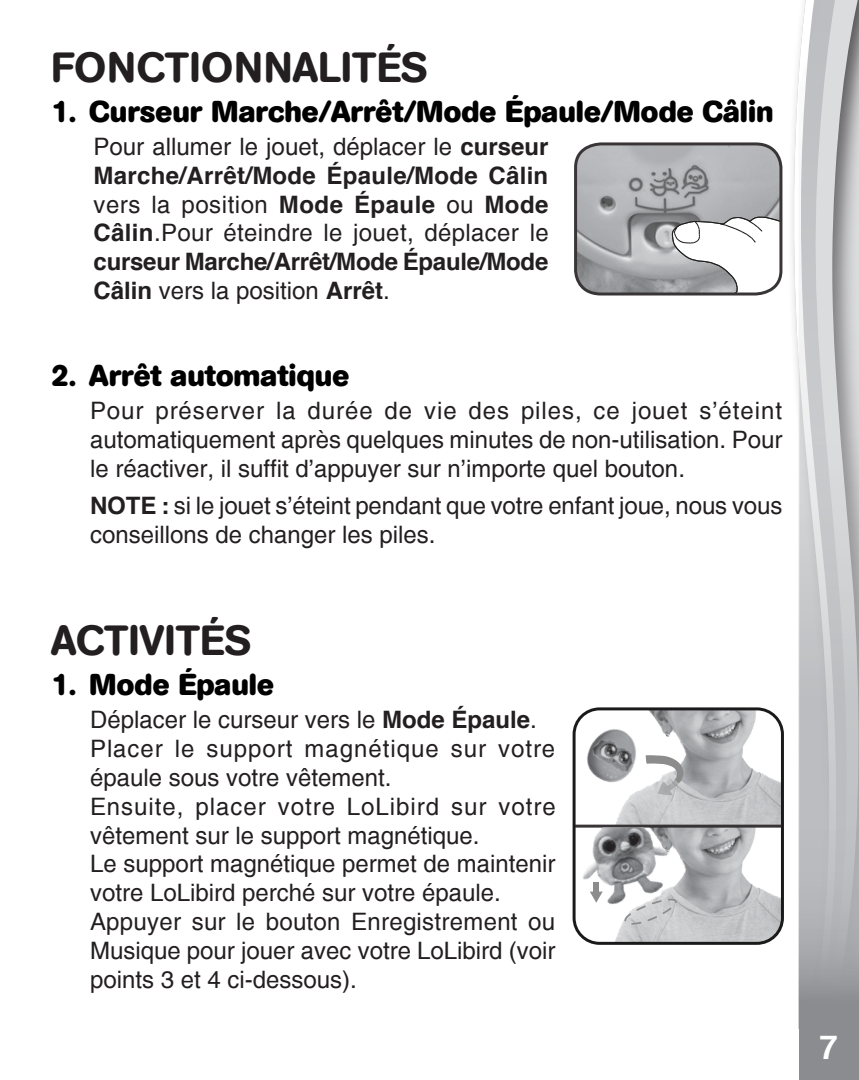
<style>
.page{position:relative;width:859px;height:1080px;background:#fff}
.page>*{position:absolute;margin:0;border:0;box-sizing:border-box;transform-origin:0 0}
.t1{font:500 42px "AG Book Rounded";color:#231f20}
.t2{font:700 33px "Helvetica";color:#fff}
.t3{font:700 30px "AG Book Rounded";color:#000}
.t4{font:24px/28.8px "Helvetica";color:#231f20}
.t5{font:700 24px/28.8px "Helvetica";letter-spacing:-.01em;color:#231f20;text-align:justify}
.s1{font-weight:400}
.s2{font-weight:700}
</style>
<div class="page">
<img style="left:572px;top:713px;width:39px;height:88px">
<svg style="left:793px;top:58px;width:6px;height:971px"></svg>
<svg style="left:799px;top:0;width:60px;height:1080px"></svg>
<img style="left:611px;top:711px;width:169px;height:114px">
<img style="left:615px;top:828px;width:165px;height:113px">
<div style="left:573px;top:707px;width:211px;height:238px;border:3px solid #000;border-radius:26px"></div>
<img style="left:576px;top:146px;width:205px;height:146px">
<svg style="left:672px;top:216px;width:109px;height:76px"></svg>
<div style="left:574px;top:142px;width:208px;height:154px;border:3px solid #231f20;border-radius:25px"></div>
<svg style="left:646px;top:755px;width:38px;height:40px"></svg>
<svg style="left:624px;top:906px;width:53px;height:19px"></svg>
<hr style="left:575px;top:825px;width:207px;height:3px;background:#231f20">
<img style="left:572px;top:827px;width:107px;height:79px">
<h1 class="t1" style="left:51px;top:42px;width:378px">FONCTIONNALITÉS</h1>
<p class="t3" style="left:51px;top:94px;width:724px">1. Curseur Marche/Arrêt/Mode Épaule/Mode Câlin</p>
<p class="t5" style="left:94px;top:133px;width:457px"><span class="s1">Pour allumer le jouet, déplacer le</span> curseur Marche/Arrêt/Mode Épaule/Mode Câlin <span class="s1">vers la position</span> Mode Épaule <span class="s1">ou</span> Mode Câlin<span class="s1">.Pour éteindre le jouet, déplacer le </span>curseur Marche/Arrêt/Mode Épaule/Mode Câlin <span class="s1">vers la position</span> Arrêt<span class="s1">.</span></p>
<p class="t3" style="left:51px;top:358px;width:300px">2. Arrêt automatique</p>
<p class="t4" style="left:90px;top:396px;width:694px;text-align:justify">Pour préserver la durée de vie des piles, ce jouet s’éteint automatiquement après quelques minutes de non-utilisation. Pour le réactiver, il suffit d’appuyer sur n’importe quel bouton.</p>
<p class="t4" style="left:90px;top:491px;width:694px"><span class="s2">NOTE :</span> si le jouet s’éteint pendant que votre enfant joue, nous vous conseillons de changer les piles.</p>
<h1 class="t1" style="left:51px;top:616px;width:202px">ACTIVITÉS</h1>
<p class="t3" style="left:51px;top:668px;width:224px">1. Mode Épaule</p>
<p class="t4" style="left:90px;top:706px;width:467px">Déplacer le curseur vers le <span class="s2">Mode Épaule</span>.<br>Placer le support magnétique sur votre épaule sous votre vêtement.<br>Ensuite, placer votre LoLibird sur votre vêtement sur le support magnétique.<br>Le support magnétique permet de maintenir votre LoLibird perché sur votre épaule.<br>Appuyer sur le bouton Enregistrement ou Musique pour jouer avec votre LoLibird (voir points 3 et 4 ci-dessous).</p>
<h2 class="t2" style="left:820px;top:1025px;width:20px">7</h2>
</div>
